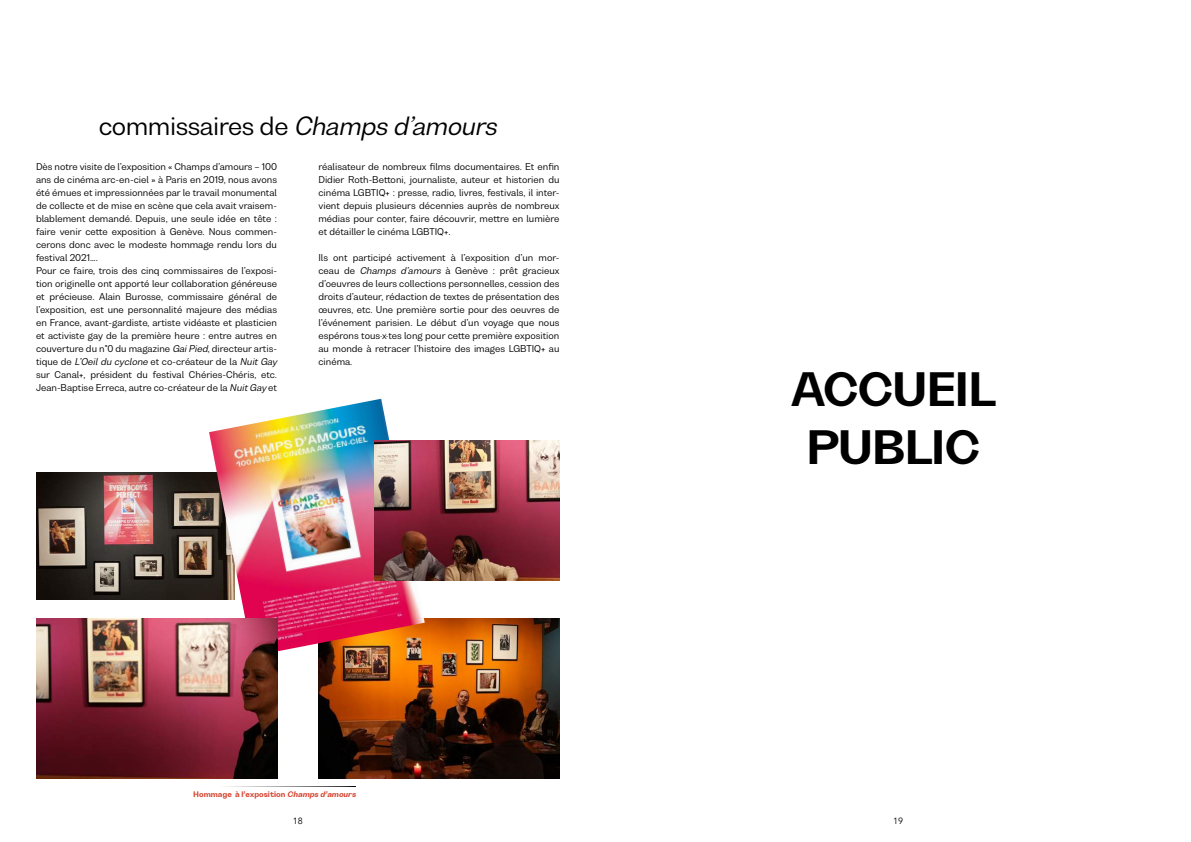
<style>
.page{position:relative;width:1191px;height:842px;background:#fff}
.page>*{position:absolute;margin:0;border:0;box-sizing:border-box;transform-origin:0 0}
.t1{font:700 48px/57.6px "Grotta";letter-spacing:-.02em;color:#000;text-align:center}
.t2{font:24px "Bw Nista Grotesk";letter-spacing:-.02em;color:#000}
.t3{font:9px/13px "Bw Nista Grotesk";color:#000;text-align:justify}
.t4{font:9px "Avenir";color:#000}
.t5{font:700 8px "Grotta";color:#d54430}
.s1{font-style:italic}
</style>
<div class="page">
<img style="left:318px;top:618px;width:241px;height:161px">
<img style="left:36px;top:472px;width:173px;height:128px">
<img style="left:209px;top:399px;width:216px;height:257px">
<img style="left:36px;top:618px;width:241px;height:161px">
<img style="left:374px;top:440px;width:185px;height:140px">
<h2 class="t2" style="left:99px;top:110px;width:405px">commissaires de <span class="s1">Champsd’amours</span></h2>
<p class="t3" style="left:36px;top:160px;width:245px;text-align:left">Dès notre visite de l’exposition « Champs d’amours – 100 ans de cinéma arc-en-ciel » à Paris en 2019, nous avons été émues et impressionnées par le travail monumental de collecte et de mise en scène que cela avait vraisem&shy;blablement demandé. Depuis, une seule idée en tête : faire venir cette exposition à Genève. Nous commen&shy;cerons donc avec le modeste hommage rendu lors du festival 2021….<br>Pour ce faire, trois des cinq commissaires de l’exposi&shy;tion originelle ont apporté leur collaboration généreuse et précieuse. Alain Burosse, commissaire général de l’exposition, est une personnalité majeure des médias en France, avant-gardiste, artiste vidéaste et plasticien et activiste gay de la première heure : entre autres en couverture du n°0 du magazine <span class="s1">GaiPied</span>, directeur artis&shy;tique de <span class="s1">L’Oeildu cyclone</span> et co-créateur de la <span class="s1">NuitGay </span>sur Canal+, président du festival Chéries-Chéris, etc.<br>Jean-Baptise Erreca, autre co-créateur de la <span class="s1">NuitGay</span> et</p>
<p class="t3" style="left:318px;top:160px;width:242px">réalisateur de nombreux films documentaires. Et enfin Didier Roth-Bettoni, journaliste, auteur et historien du cinéma LGBTIQ+ : presse, radio, livres, festivals, il inter&shy;vient depuis plusieurs décennies auprès de nombreux médias pour conter, faire découvrir, mettre en lumière et détailler le cinéma LGBTIQ+.</p>
<p class="t3" style="left:318px;top:251px;width:242px">Ils ont participé activement à l’exposition d’un mor&shy;ceau de <span class="s1">Champs d’amours</span> à Genève : prêt gracieux d’oeuvres de leurs collections personnelles, cession des droits d’auteur, rédaction de textes de présentation des œuvres, etc. Une première sortie pour des oeuvres de l’événement parisien. Le début d’un voyage que nous espérons tous·x·tes long pour cette première exposition au monde à retracer l’histoire des images LGBTIQ+ au cinéma.</p>
<p class="t5" style="left:193px;top:790px;width:166px">Hommage à l’exposition <span class="s1">Champs d’amours</span></p>
<h1 class="t1" style="left:791px;top:361px;width:206px">ACCUEIL<br>PUBLIC</h1>
<p class="t4" style="left:293px;top:816px;width:12px">18</p>
<p class="t4" style="left:893px;top:816px;width:12px">19</p>
</div>
